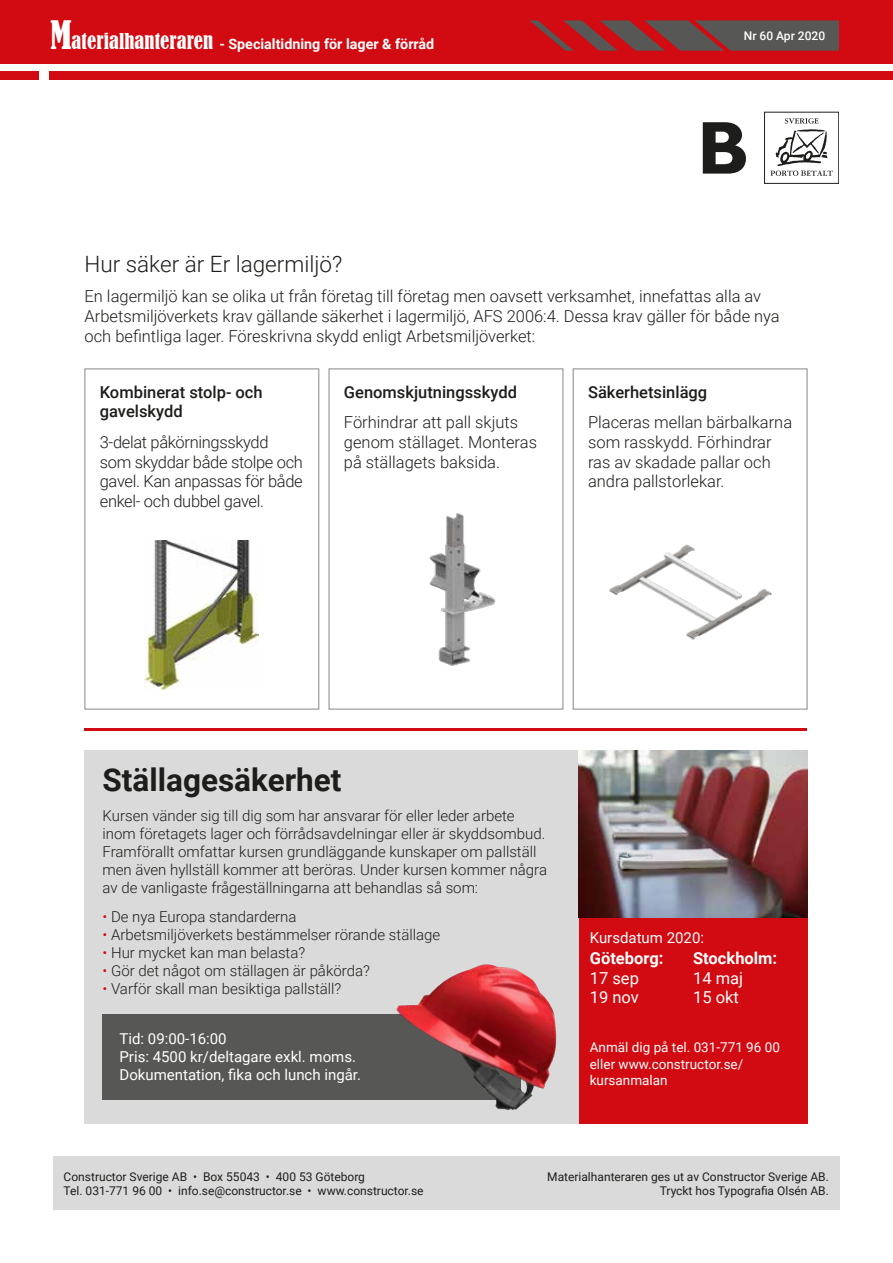
<style>
.page{position:relative;width:893px;height:1263px;background:#fff}
.page>*{position:absolute;margin:0;border:0;box-sizing:border-box;transform-origin:0 0}
.t1{font:700 31.5px "Roboto";color:#1d1d1b}
.t2{font:300 22.5px "Roboto";color:#1d1d1b}
.t3{font:300 16.5px/19.8px "Roboto";color:#1d1d1b}
.t4{font:300 16.5px/19.8px "Roboto";letter-spacing:-.02em;color:#1d1d1b}
.t5{font:500 16.5px/19.8px "Roboto";color:#1d1d1b}
.t6{font:16.5px "Roboto";color:#fff}
.t7{font:700 16.5px "Roboto";color:#fff}
.t8{font:300 15px/18px "Roboto";color:#1d1d1b}
.t9{font:15px/18px "Roboto";color:#fff}
.t10{font:700 14.25px "Roboto";color:#fff}
.t11{font:13.5px/16.5px "Roboto";color:#fff}
.t12{font:12px/14.4px "Roboto";color:#1d1d1b}
.t13{font:500 12px "Roboto";color:#fff}
.s1{font-family:"Bernard";font-weight:400;font-stretch:condensed;font-size:36.75px}
.s2{font-family:"Bernard";font-weight:400;font-stretch:condensed;font-size:20.4px}
.s3{color:#d20a11}
</style>
<div class="page">
<div style="left:0;top:0;width:893px;height:64px;background:#d20a11"></div>
<svg style="left:529px;top:20px;width:310px;height:31px"></svg>
<div style="left:49px;top:71px;width:844px;height:9px;background:#d20a11"></div>
<div style="left:0;top:71px;width:38px;height:9px;background:#d20a11"></div>
<div style="left:764px;top:112px;width:75px;height:72px;border:1px solid #1d1d1b"></div>
<svg style="left:770px;top:118px;width:63px;height:58px"></svg>
<svg style="left:703px;top:122px;width:43px;height:52px"></svg>
<div style="left:85px;top:368px;width:234px;height:341px;border:1px solid #878787"></div>
<div style="left:329px;top:368px;width:234px;height:341px;border:1px solid #878787"></div>
<div style="left:573px;top:368px;width:234px;height:341px;border:1px solid #878787"></div>
<div style="left:53px;top:1157px;width:786px;height:53px;background:#dadada"></div>
<hr style="left:85px;top:728px;width:722px;height:3px;background:#d20a11">
<div style="left:85px;top:750px;width:722px;height:374px;background:#dadada"></div>
<div style="left:579px;top:917px;width:228px;height:207px;background:#d20a11"></div>
<img style="left:579px;top:750px;width:228px;height:167px">
<div style="left:103px;top:1014px;width:418px;height:85px;background:#575756"></div>
<img style="left:396px;top:964px;width:161px;height:146px">
<img style="left:145px;top:540px;width:114px;height:149px">
<img style="left:429px;top:513px;width:67px;height:153px">
<img style="left:609px;top:544px;width:163px;height:96px">
<p class="t10" style="left:50px;top:34px;width:386px"><span class="s1">M</span><span class="s2">aterialhanteraren</span> - Specialtidning för lager &amp; förråd</p>
<p class="t13" style="left:744px;top:27px;width:83px">Nr 60 Apr 2020</p>
<h2 class="t2" style="left:85px;top:248px;width:259px">Hur säker är Er lagermiljö?</h2>
<p class="t3" style="left:85px;top:286px;width:697px">En lagermiljö kan se olika ut från företag till företag men oavsett verksamhet, innefattas alla av<br>Arbetsmiljöverkets krav gällande säkerhet i lagermiljö, AFS 2006:4. Dessa krav gäller för både nya och befintliga lager. Föreskrivna skydd enligt Arbetsmiljöverket:</p>
<p class="t5" style="left:100px;top:381px;width:164px">Kombinerat stolp- och gavelskydd</p>
<p class="t4" style="left:100px;top:431px;width:205px">3-delat påkörningsskydd som skyddar både stolpe och gavel. Kan anpassas för både enkel- och dubbel gavel.</p>
<p class="t5" style="left:344px;top:381px;width:175px">Genomskjutningsskydd</p>
<p class="t3" style="left:344px;top:412px;width:195px">Förhindrar att pall skjuts genom ställaget. Monteras på ställagets baksida.</p>
<p class="t5" style="left:588px;top:381px;width:121px">Säkerhetsinlägg</p>
<p class="t3" style="left:588px;top:412px;width:206px">Placeras mellan bärbalkarna som rasskydd. Förhindrar ras av skadade pallar och andra pallstorlekar.</p>
<h1 class="t1" style="left:103px;top:758px;width:240px">Ställagesäkerhet</h1>
<p class="t8" style="left:103px;top:806px;width:446px">Kursen vänder sig till dig som har ansvarar för eller leder arbete inom företagets lager och förrådsavdelningar eller är skyddsombud.<br>Framförallt omfattar kursen grundläggande kunskaper om pallställ men även hyllställ kommer att beröras. Under kursen kommer några av de vanligaste frågeställningarna att behandlas så som:</p>
<p class="t8" style="left:103px;top:907px;width:195px"><span class="s3">•</span> De nya Europa standarderna</p>
<p class="t8" style="left:103px;top:925px;width:339px"><span class="s3">•</span> Arbetsmiljöverkets bestämmelser rörande ställage</p>
<p class="t8" style="left:103px;top:943px;width:204px"><span class="s3">•</span> Hur mycket kan man belasta?</p>
<p class="t8" style="left:103px;top:961px;width:269px"><span class="s3">•</span> Gör det något om ställagen är påkörda?</p>
<p class="t8" style="left:103px;top:979px;width:240px"><span class="s3">•</span> Varför skall man besiktiga pallställ?</p>
<p class="t9" style="left:119px;top:1029px;width:243px">Tid: 09:00-16:00<br>Pris: 4500 kr/deltagare exkl. moms.<br>Dokumentation, fika och lunch ingår.</p>
<p class="t9" style="left:590px;top:928px;width:116px">Kursdatum 2020:</p>
<p class="t7" style="left:590px;top:947px;width:75px">Göteborg:</p>
<p class="t7" style="left:693px;top:947px;width:86px">Stockholm:</p>
<p class="t6" style="left:590px;top:967px;width:51px">17 sep</p>
<p class="t6" style="left:693px;top:967px;width:52px">14 maj</p>
<p class="t6" style="left:590px;top:986px;width:50px">19 nov</p>
<p class="t6" style="left:693px;top:986px;width:47px">15 okt</p>
<p class="t11" style="left:590px;top:1038px;width:192px">Anmäl dig på tel. 031-771 96 00 eller www.constructor.se/ kursanmalan</p>
<p class="t12" style="left:64px;top:1169px;width:361px">Constructor Sverige AB • Box 55043 • 400 53 Göteborg<br>Tel. 031-771 96 00 • info.se@constructor.se • www.constructor.se</p>
<p class="t12" style="left:547px;top:1169px;width:283px;text-align:right">Materialhanteraren ges ut av Constructor Sverige AB.<br>Tryckt hos Typografia Olsén AB.</p>
</div>
